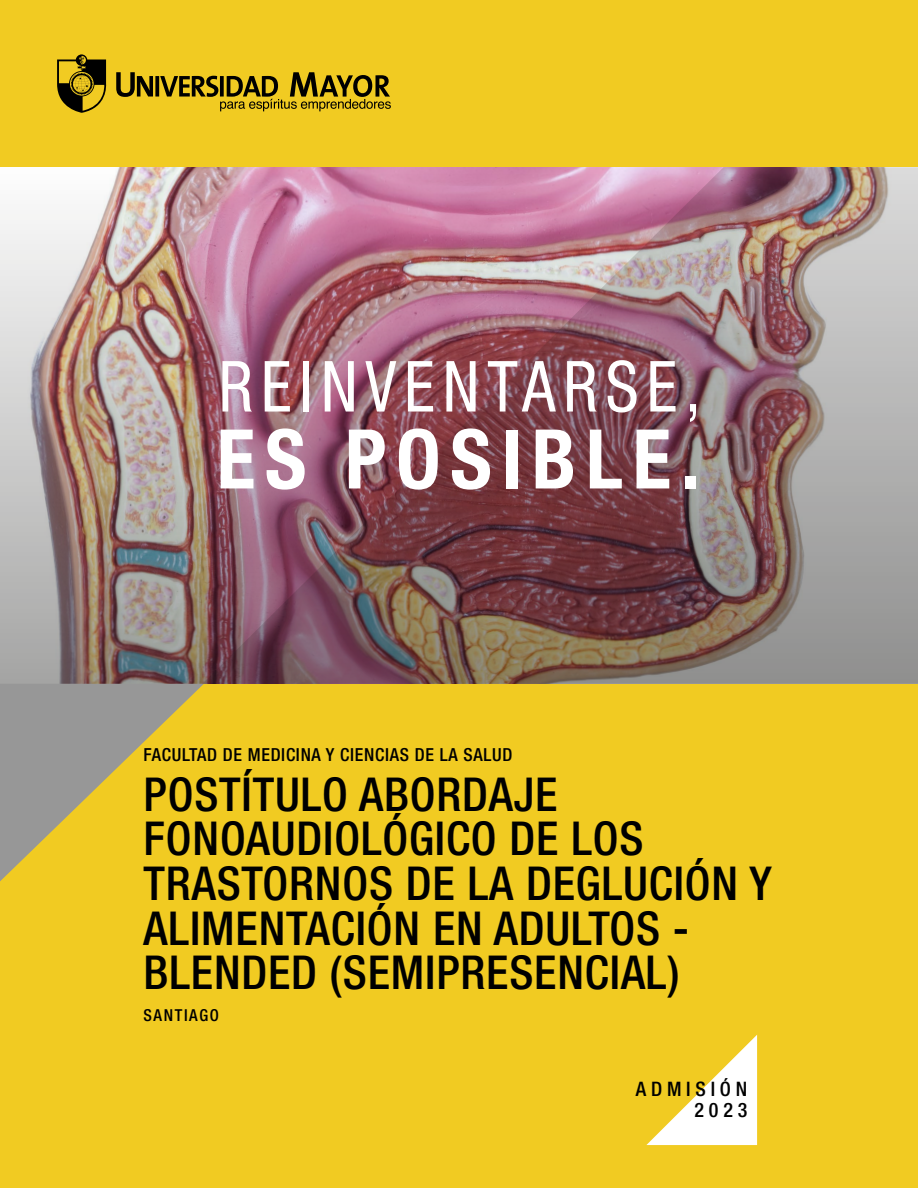
<style>
.page{position:relative;width:918px;height:1188px;background:#f1cb22}
.page>*{position:absolute;margin:0;border:0;box-sizing:border-box;transform-origin:0 0}
.t1{font:700 condensed 82.35px "Helvetica Neue LT Std";letter-spacing:.12em;color:#fff}
.t2{font:condensed 70.65px "Helvetica Neue LT Std";letter-spacing:.12em;color:#fff;scale:.94 1}
.t3{font:500 condensed 46.8px/44.7px "Helvetica Neue LT Std";letter-spacing:.02em;color:#000}
.t4{font:500 condensed 19.95px/21.3px "Helvetica Neue LT Std";letter-spacing:.24em;color:#000;text-align:right}
.t5{font:500 condensed 18px "Helvetica Neue LT Std";letter-spacing:.04em;color:#000}
.t6{font:500 condensed 16.5px "Helvetica Neue LT Std";letter-spacing:.1em;color:#000}
</style>
<div class="page">
<svg style="left:57px;top:54px;width:50px;height:59px"></svg>
<svg style="left:116px;top:72px;width:275px;height:39px"></svg>
<svg style="left:646px;top:1035px;width:111px;height:110px"></svg>
<img style="left:0;top:167px;width:202px;height:517px">
<img style="left:202px;top:167px;width:716px;height:517px">
<svg style="left:0;top:684px;width:204px;height:197px"></svg>
<h2 class="t2" style="left:219px;top:346px;width:515px">REINVENTARSE,</h2>
<h1 class="t1" style="left:217px;top:409px;width:485px">ES POSIBLE.</h1>
<p class="t5" style="left:144px;top:744px;width:370px">FACULTAD DE MEDICINA Y CIENCIAS DE LA SALUD</p>
<p class="t3" style="left:144px;top:771px;width:630px">POSTÍTULO ABORDAJE<br>FONOAUDIOLÓGICO DE LOS<br>TRASTORNOS DE LA DEGLUCIÓN Y<br>ALIMENTACIÓN EN ADULTOS -<br>BLENDED (SEMIPRESENCIAL)</p>
<p class="t6" style="left:143px;top:1005px;width:77px">SANTIAGO</p>
<p class="t4" style="left:636px;top:1078px;width:113px">ADMISIÓN<br>2023</p>
</div>
